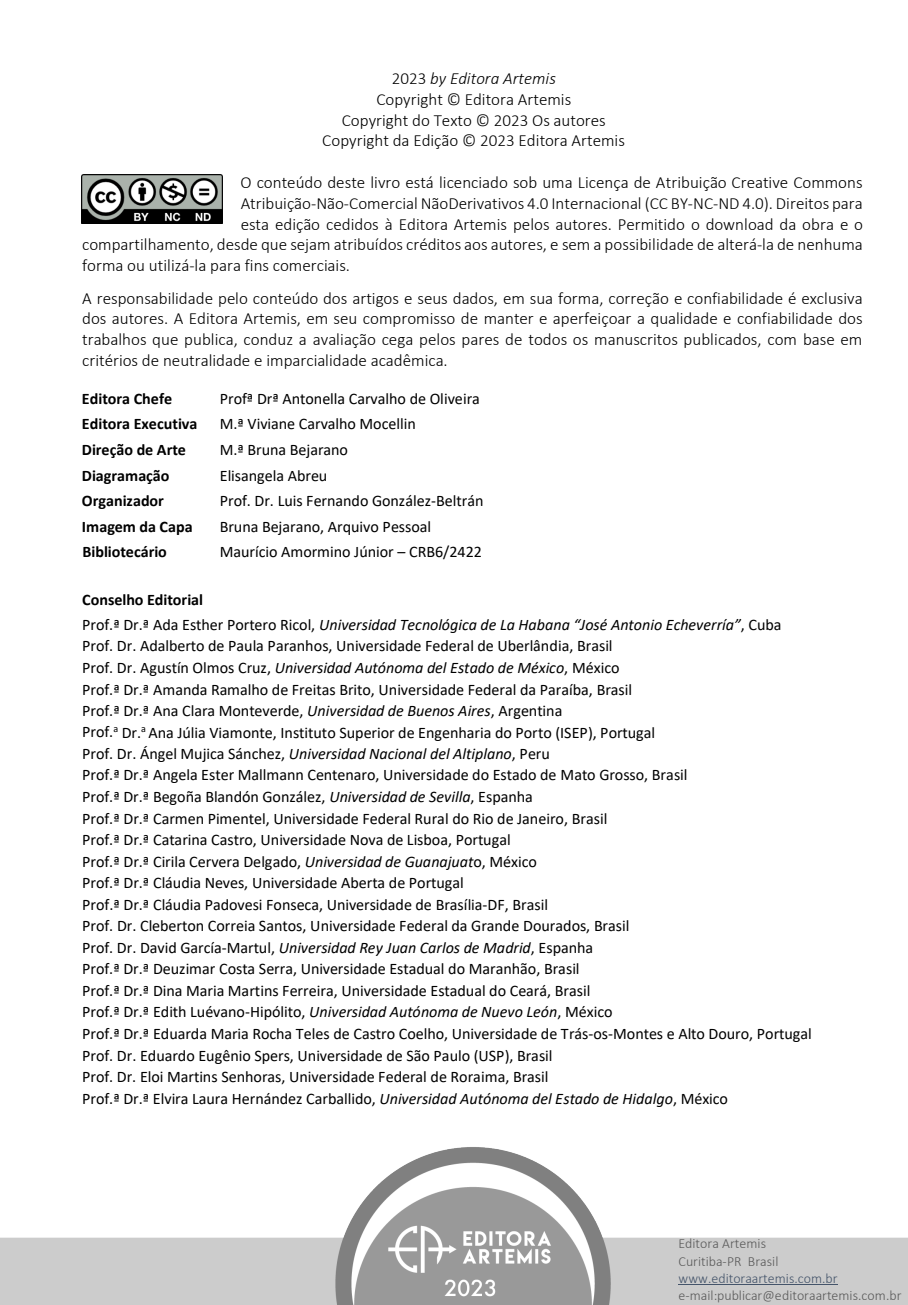
<style>
.page{position:relative;width:908px;height:1305px;background:#fff}
.page>*{position:absolute;margin:0;border:0;box-sizing:border-box;transform-origin:0 0}
.t1{font:300 17px/20.8px "Calibri";color:#000;text-align:center}
.t2{font:16px/21.6px "Calibri";letter-spacing:-.005em;color:#000}
.t3{font:italic 16px/24.2px "Calibri";color:#000}
.t4{font:700 16px "Calibri";color:#000}
.t5{font:300 14px/17.2px "Calibri";color:#595959}
.t6{font:300 14px "Calibri";color:#44546a}
.s1{font-style:italic}
.s2{font-weight:700;font-style:normal}
.s3{font-style:normal}
</style>
<div class="page">
<img style="left:0;top:1147px;width:907px;height:157px">
<img style="left:81px;top:174px;width:141px;height:49px">
<hr style="left:678px;top:1284px;width:159px;height:1px;background:#44546a">
<p class="t1" style="left:322px;top:68px;width:304px">2023 <span class="s1">by Editora Artemis<br></span>Copyright © Editora Artemis<br>Copyright do Texto © 2023 Os autores<br>Copyright da Edição © 2023 Editora Artemis</p>
<p class="t1" style="left:240px;top:172px;width:623px">O conteúdo deste livro está licenciado sob uma Licença de Atribuição Creative Commons</p>
<p class="t1" style="left:240px;top:192px;width:623px">Atribuição-Não-Comercial NãoDerivativos 4.0 Internacional (CC BY-NC-ND 4.0). Direitos para</p>
<p class="t1" style="left:240px;top:213px;width:623px">esta edição cedidos à Editora Artemis pelos autores. Permitido o download da obra e o</p>
<p class="t1" style="left:82px;top:234px;width:782px">compartilhamento, desde que sejam atribuídos créditos aos autores, e sem a possibilidade de alterá-la de nenhuma</p>
<p class="t1" style="left:82px;top:255px;width:269px">forma ou utilizá-la para fins comerciais.</p>
<p class="t1" style="left:82px;top:287px;width:781px;text-align:justify">A responsabilidade pelo conteúdo dos artigos e seus dados, em sua forma, correção e confiabilidade é exclusiva dos autores. A Editora Artemis, em seu compromisso de manter e aperfeiçoar a qualidade e confiabilidade dos trabalhos que publica, conduz a avaliação cega pelos pares de todos os manuscritos publicados, com base em critérios de neutralidade e imparcialidade acadêmica.</p>
<p class="t4" style="left:82px;top:387px;width:92px">Editora Chefe</p>
<p class="t2" style="left:220px;top:387px;width:261px">Profª Drª Antonella Carvalho de Oliveira</p>
<p class="t4" style="left:82px;top:412px;width:117px">Editora Executiva</p>
<p class="t2" style="left:220px;top:413px;width:197px">M.ª Viviane Carvalho Mocellin</p>
<p class="t4" style="left:82px;top:438px;width:106px">Direção de Arte</p>
<p class="t2" style="left:220px;top:438px;width:130px">M.ª Bruna Bejarano</p>
<p class="t4" style="left:82px;top:464px;width:89px">Diagramação</p>
<p class="t2" style="left:220px;top:464px;width:109px">Elisangela Abreu</p>
<p class="t4" style="left:82px;top:489px;width:83px">Organizador</p>
<p class="t2" style="left:220px;top:489px;width:265px">Prof. Dr. Luis Fernando González-Beltrán</p>
<p class="t4" style="left:82px;top:515px;width:112px">Imagem da Capa</p>
<p class="t2" style="left:220px;top:515px;width:213px">Bruna Bejarano, Arquivo Pessoal</p>
<p class="t4" style="left:82px;top:540px;width:86px">Bibliotecário</p>
<p class="t2" style="left:220px;top:540px;width:264px">Maurício Amormino Júnior – CRB6/2422</p>
<p class="t3" style="left:82px;top:587px;width:700px"><span class="s2">Conselho Editorial<br></span><span class="s3">Prof.ª Dr.ª Ada Esther Portero Ricol,</span> Universidad Tecnológica de La Habana “José Antonio Echeverría”<span class="s3">, Cuba</span></p>
<p class="t2" style="left:82px;top:634px;width:731px">Prof. Dr. Adalberto de Paula Paranhos, Universidade Federal de Uberlândia, Brasil<br>Prof. Dr. Agustín Olmos Cruz, <span class="s1">Universidad Autónoma del Estado de México</span>, México<br>Prof.ª Dr.ª Amanda Ramalho de Freitas Brito, Universidade Federal da Paraíba, Brasil<br>Prof.ª Dr.ª Ana Clara Monteverde, <span class="s1">Universidad de Buenos Aires</span>, Argentina<br>Prof.<sup>a</sup> Dr.<sup>a</sup> Ana Júlia Viamonte, Instituto Superior de Engenharia do Porto (ISEP), Portugal<br>Prof. Dr. Ángel Mujica Sánchez, <span class="s1">Universidad Nacional del Altiplano</span>, Peru<br>Prof.ª Dr.ª Angela Ester Mallmann Centenaro, Universidade do Estado de Mato Grosso, Brasil<br>Prof.ª Dr.ª Begoña Blandón González, <span class="s1">Universidad de Sevilla</span>, Espanha<br>Prof.ª Dr.ª Carmen Pimentel, Universidade Federal Rural do Rio de Janeiro, Brasil<br>Prof.ª Dr.ª Catarina Castro, Universidade Nova de Lisboa, Portugal<br>Prof.ª Dr.ª Cirila Cervera Delgado, <span class="s1">Universidad de Guanajuat</span>o, México<br>Prof.ª Dr.ª Cláudia Neves, Universidade Aberta de Portugal<br>Prof.ª Dr.ª Cláudia Padovesi Fonseca, Universidade de Brasília-DF, Brasil<br>Prof. Dr. Cleberton Correia Santos, Universidade Federal da Grande Dourados, Brasil<br>Prof. Dr. David García-Martul, <span class="s1">Universidad Rey Juan Carlos de Madrid</span>, Espanha<br>Prof.ª Dr.ª Deuzimar Costa Serra, Universidade Estadual do Maranhão, Brasil<br>Prof.ª Dr.ª Dina Maria Martins Ferreira, Universidade Estadual do Ceará, Brasil<br>Prof.ª Dr.ª Edith Luévano-Hipólito, <span class="s1">Universidad Autónoma de Nuevo León</span>, México<br>Prof.ª Dr.ª Eduarda Maria Rocha Teles de Castro Coelho, Universidade de Trás-os-Montes e Alto Douro, Portugal Prof. Dr. Eduardo Eugênio Spers, Universidade de São Paulo (USP), Brasil<br>Prof. Dr. Eloi Martins Senhoras, Universidade Federal de Roraima, Brasil<br>Prof.ª Dr.ª Elvira Laura Hernández Carballido, <span class="s1">Universidad Autónoma del Estado de Hidalgo</span>, México</p>
<p class="t5" style="left:678px;top:1234px;width:101px">Editora Artemis<br>Curitiba-PR Brasil</p>
<p class="t6" style="left:678px;top:1269px;width:160px">www.editoraartemis.com.br</p>
<p class="t5" style="left:678px;top:1285px;width:224px">e-mail:publicar@editoraartemis.com.br</p>
</div>
